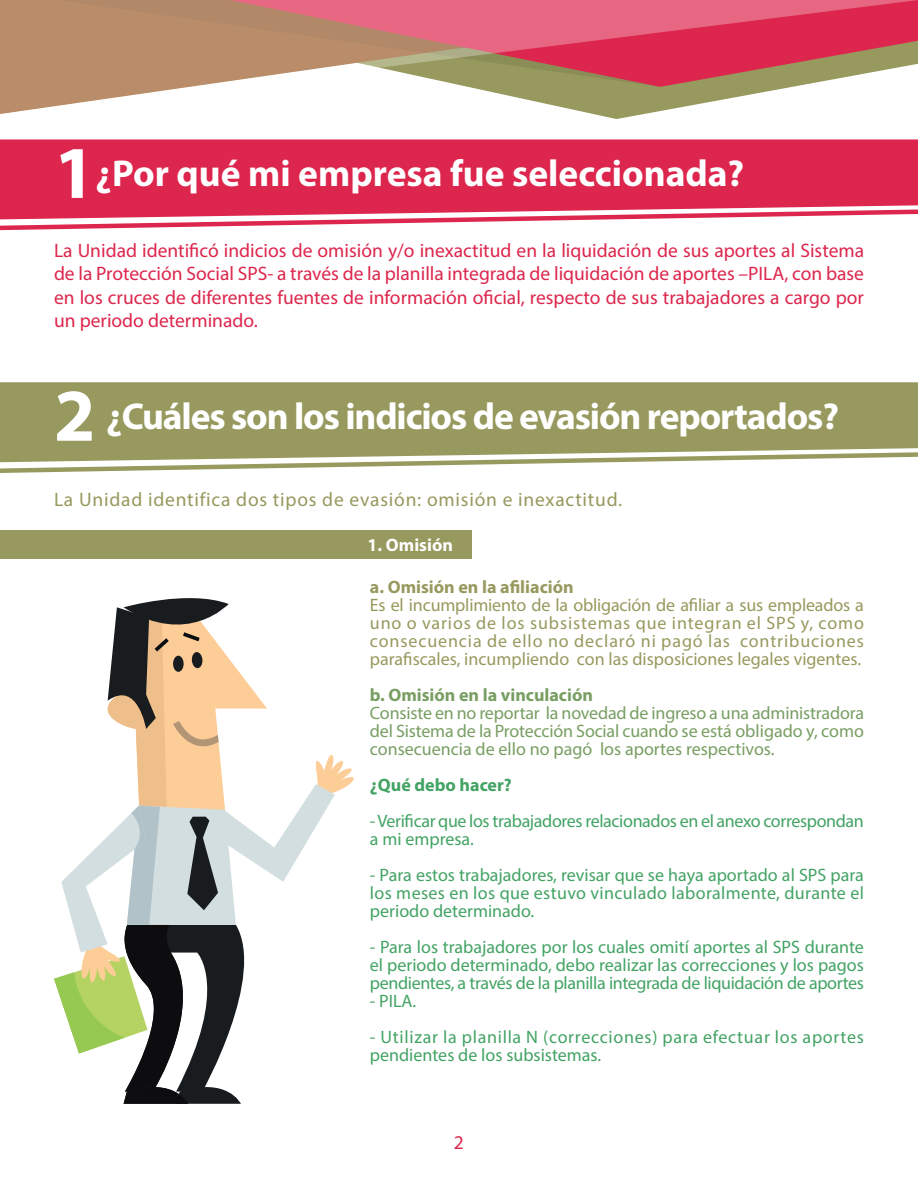
<style>
.page{position:relative;width:918px;height:1188px;background:#fff}
.page>*{position:absolute;margin:0;border:0;box-sizing:border-box;transform-origin:0 0}
.t1{font:700 75px "Myriad Pro";color:#fff}
.t2{font:700 37.5px "Myriad Pro";letter-spacing:-.03em;color:#fff}
.t3{font:700 37.5px "Myriad Pro";color:#fff}
.t4{font:19.5px/23.4px "Myriad Pro";color:#dd264d;text-align:justify}
.t5{font:19.5px "Myriad Pro";letter-spacing:.04em;color:#97995e}
.t6{font:18px/18px "Myriad Pro";color:#43a364}
.t7{font:18px/18px "Myriad Pro";color:#97995e}
.t8{font:18px/18px "Myriad Pro";color:#789e62;text-align:justify}
.t9{font:18px/18px "Myriad Pro";letter-spacing:-.02em;color:#43a364}
.t10{font:18px "Myriad Pro";letter-spacing:.04em;color:#43a364}
.t11{font:18px "Myriad Pro";letter-spacing:.05em;color:#97995e}
.t12{font:700 18px "Myriad Pro";color:#789e62}
.t13{font:700 18px "Myriad Pro";color:#97995e}
.t14{font:700 18px "Myriad Pro";color:#43a364}
.t15{font:700 18px "Myriad Pro";color:#fff}
</style>
<div class="page">
<div style="left:0;top:530px;width:472px;height:28px;background:#97995e"></div>
<svg style="left:0;top:0;width:918px;height:115px"></svg>
<div style="left:0;top:139px;width:918px;height:68px;background:#dd264d"></div>
<div style="left:0;top:382px;width:918px;height:68px;background:#97995e"></div>
<svg style="left:0;top:207px;width:918px;height:24px"></svg>
<svg style="left:0;top:450px;width:918px;height:23px"></svg>
<svg style="left:54px;top:598px;width:300px;height:506px"></svg>
<p class="t1" style="left:54px;top:124px;width:43px">1</p>
<p class="t3" style="left:96px;top:149px;width:650px">¿Por qué mi empresa fue seleccionada?</p>
<p class="t4" style="left:54px;top:238px;width:812px">La Unidad identificó indicios de omisión y/o inexactitud en la liquidación de sus aportes al Sistema de la Protección Social SPS- a través de la planilla integrada de liquidación de aportes –PILA, con base en los cruces de diferentes fuentes de información oficial, respecto de sus trabajadores a cargo por un periodo determinado.</p>
<p class="t1" style="left:54px;top:367px;width:43px">2</p>
<p class="t2" style="left:106px;top:392px;width:734px">¿Cuáles son los indicios de evasión reportados?</p>
<p class="t5" style="left:54px;top:487px;width:570px">La Unidad identifica dos tipos de evasión: omisión e inexactitud.</p>
<p class="t15" style="left:368px;top:533px;width:87px">1. Omisión</p>
<p class="t13" style="left:370px;top:575px;width:205px">a. Omisión en la afiliación</p>
<p class="t7" style="left:370px;top:596px;width:496px">Es el incumplimiento de la obligación de afiliar a sus empleados a uno o varios de los subsistemas que integran el SPS y, como</p>
<p class="t11" style="left:370px;top:630px;width:496px">consecuencia de ello no declaró ni pagó las contribuciones</p>
<p class="t7" style="left:370px;top:650px;width:493px">parafiscales, incumpliendo con las disposiciones legales vigentes.</p>
<p class="t12" style="left:370px;top:683px;width:225px">b. Omisión en la vinculación</p>
<p class="t8" style="left:370px;top:704px;width:496px">Consiste en no reportar la novedad de ingreso a una administradora del Sistema de la Protección Social cuando se está obligado y, como consecuencia de ello no pagó los aportes respectivos.</p>
<p class="t14" style="left:370px;top:773px;width:144px">¿Qué debo hacer?</p>
<p class="t9" style="left:370px;top:812px;width:496px">- Verificar que los trabajadores relacionados en el anexo correspondan a mi empresa.</p>
<p class="t6" style="left:370px;top:866px;width:496px">- Para estos trabajadores, revisar que se haya aportado al SPS para los meses en los que estuvo vinculado laboralmente, durante el</p>
<p class="t6" style="left:370px;top:902px;width:166px">periodo determinado.</p>
<p class="t6" style="left:370px;top:938px;width:496px;text-align:justify">- Para los trabajadores por los cuales omití aportes al SPS durante el periodo determinado, debo realizar las correcciones y los pagos pendientes, a través de la planilla integrada de liquidación de aportes</p>
<p class="t6" style="left:370px;top:992px;width:48px">- PILA.</p>
<p class="t10" style="left:370px;top:1026px;width:496px">- Utilizar la planilla N (correcciones) para efectuar los aportes</p>
<p class="t6" style="left:370px;top:1046px;width:233px">pendientes de los subsistemas.</p>
<p class="t4" style="left:454px;top:1130px;width:12px">2</p>
</div>
